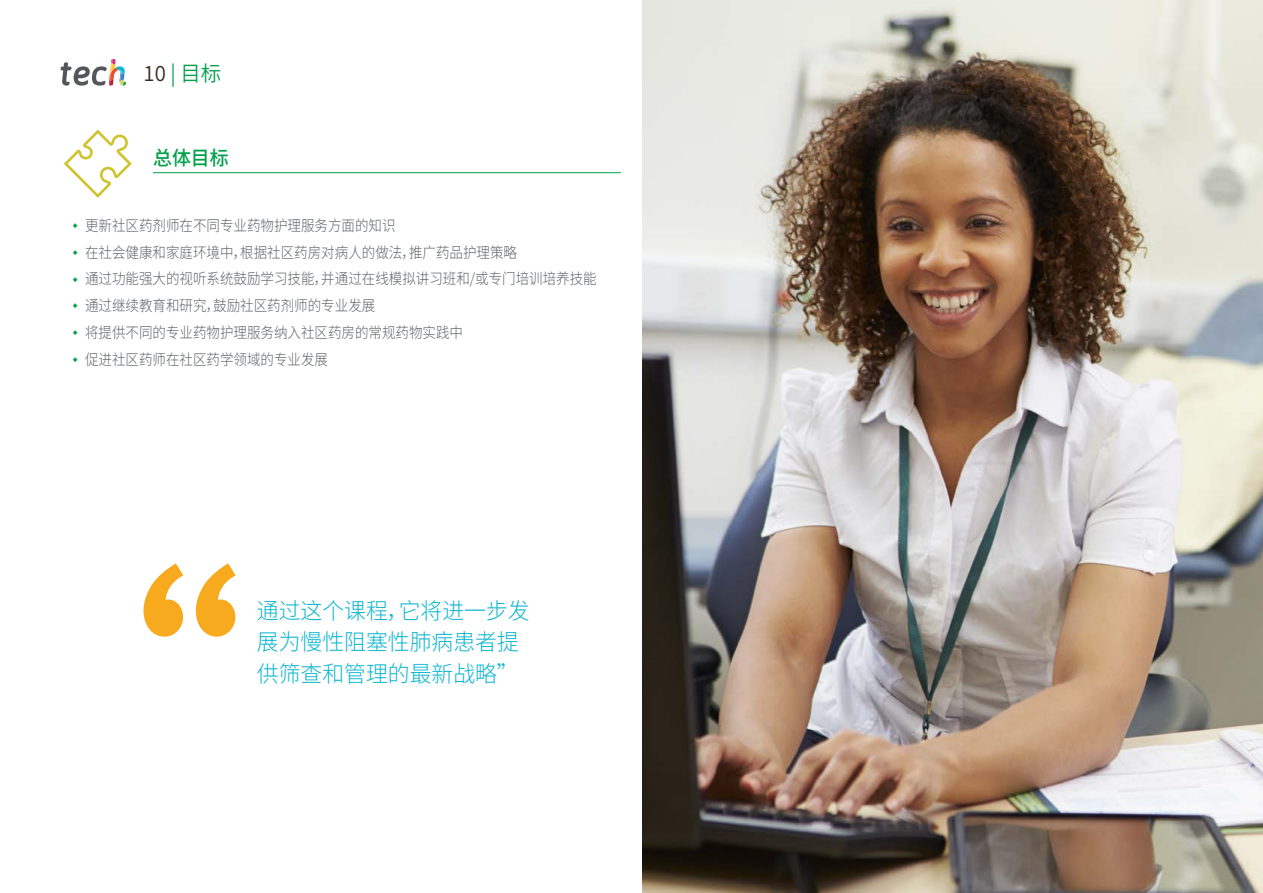
<style>
.page{position:relative;width:1263px;height:893px;background:#fff}
.page>*{position:absolute;margin:0;border:0;box-sizing:border-box;transform-origin:0 0}
.t1{font:300 22.5px/31.5px "Source Han Sans CN";color:#0fb6cf}
.t2{font:21px "Source Han Sans CN";color:#04a14d}
.t3{font:500 19.5px "Source Han Sans CN";color:#04a14d}
.t4{font:300 15px/26.7px "Source Han Sans CN";color:#61646a;scale:.9 1}
.s1{color:#312e20}
</style>
<div class="page">
<hr style="left:153px;top:172px;width:468px;height:1px;background:#04a14d">
<svg style="left:64px;top:130px;width:68px;height:68px"></svg>
<svg style="left:144px;top:563px;width:92px;height:74px"></svg>
<img style="left:642px;top:0;width:621px;height:893px">
<svg style="left:61px;top:59px;width:65px;height:27px"></svg>
<h2 class="t2" style="left:144px;top:61px;width:79px"><span class="s1">10</span> | 目标</h2>
<h3 class="t3" style="left:153px;top:147px;width:77px">总体目标</h3>
<p class="t4" style="left:85px;top:212px;width:570px">更新社区药剂师在不同专业药物护理服务方面的知识<br>在社会健康和家庭环境中，根据社区药房对病人的做法，推广药品护理策略<br>通过功能强大的视听系统鼓励学习技能，并通过在线模拟讲习班和/或专门培训培养技能通过继续教育和研究，鼓励社区药剂师的专业发展<br>将提供不同的专业药物护理服务纳入社区药房的常规药物实践中<br>促进社区药师在社区药学领域的专业发展</p>
<h1 class="t1" style="left:257px;top:595px;width:274px">通过这个课程，它将进一步发展为慢性阻塞性肺病患者提供筛查和管理的最新战略”</h1>
</div>
